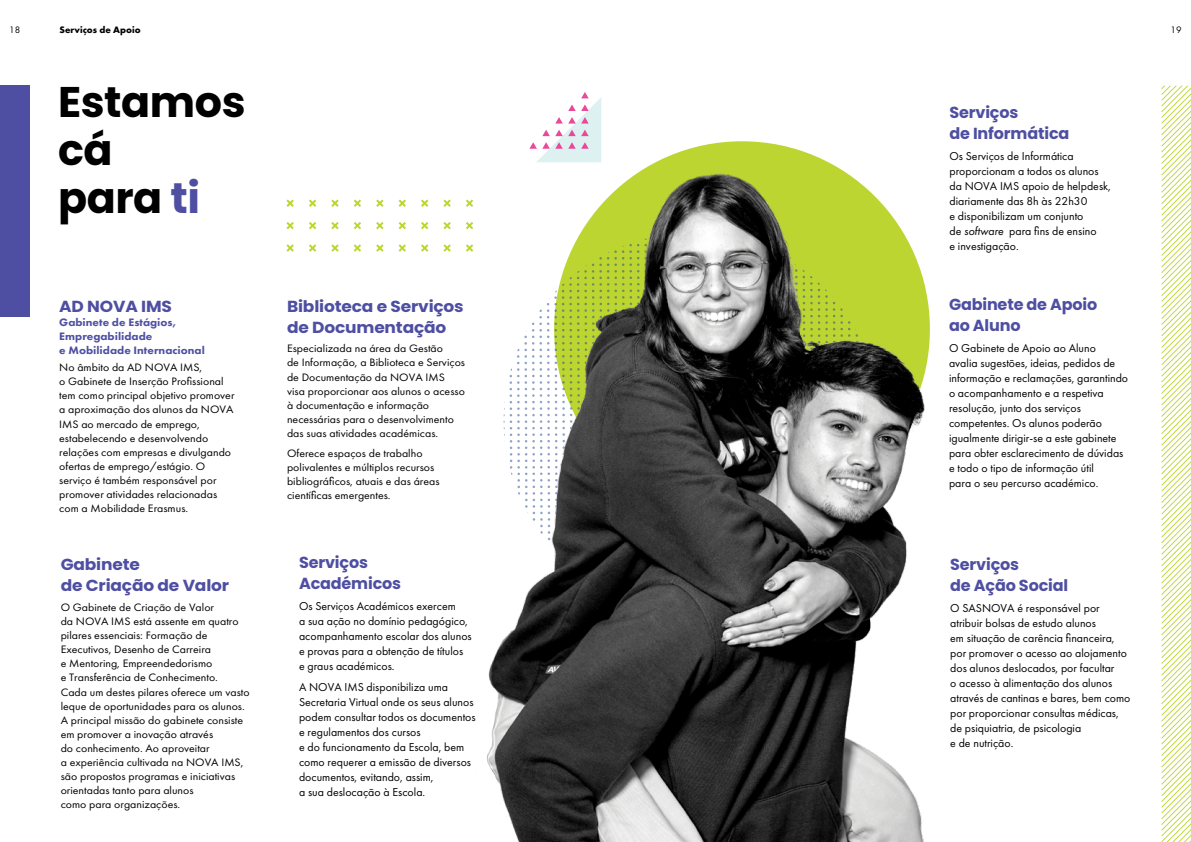
<style>
.page{position:relative;width:1191px;height:842px;background:#fff}
.page>*{position:absolute;margin:0;border:0;box-sizing:border-box;transform-origin:0 0}
.t1{font:700 42.8px/48px "Poppins";letter-spacing:-.01em;color:#000}
.t2{font:700 16px/21px "Poppins";letter-spacing:-.01em;color:#4e4fa2}
.t3{font:700 16px/21px "Poppins";letter-spacing:-.01em;color:#4e4fa2;scale:1.06 1}
.t4{font:11.9px/15px "Futura PT";color:#000}
.t5{font:11.2px/14.1px "Futura PT";color:#000;scale:1.06 1}
.t6{font:800 11.2px/14.1px "Futura PT";color:#4e50a2;scale:1.06 1}
.t7{font:700 9.7px "Futura PT";color:#000}
.t8{font:9.7px "Futura PT";color:#000}
.s1{color:#4e4fa2}
.s2{font-style:italic}
</style>
<div class="page">
<svg style="left:421px;top:199px;width:8px;height:8px"></svg>
<svg style="left:421px;top:222px;width:8px;height:8px"></svg>
<svg style="left:421px;top:244px;width:8px;height:8px"></svg>
<svg style="left:286px;top:199px;width:8px;height:8px"></svg>
<svg style="left:309px;top:199px;width:8px;height:8px"></svg>
<svg style="left:331px;top:199px;width:8px;height:8px"></svg>
<svg style="left:353px;top:199px;width:8px;height:8px"></svg>
<svg style="left:376px;top:199px;width:8px;height:8px"></svg>
<svg style="left:398px;top:199px;width:8px;height:8px"></svg>
<svg style="left:286px;top:222px;width:8px;height:8px"></svg>
<svg style="left:309px;top:222px;width:8px;height:8px"></svg>
<svg style="left:331px;top:222px;width:8px;height:8px"></svg>
<svg style="left:353px;top:222px;width:8px;height:8px"></svg>
<svg style="left:376px;top:222px;width:8px;height:8px"></svg>
<svg style="left:398px;top:222px;width:8px;height:8px"></svg>
<svg style="left:286px;top:244px;width:8px;height:8px"></svg>
<svg style="left:309px;top:244px;width:8px;height:8px"></svg>
<svg style="left:331px;top:244px;width:8px;height:8px"></svg>
<svg style="left:353px;top:244px;width:8px;height:8px"></svg>
<svg style="left:376px;top:244px;width:8px;height:8px"></svg>
<svg style="left:398px;top:244px;width:8px;height:8px"></svg>
<svg style="left:1161px;top:86px;width:30px;height:756px"></svg>
<div style="left:0;top:86px;width:30px;height:231px;background:#4e4fa2"></div>
<img style="left:443px;top:92px;width:487px;height:750px">
<p class="t8" style="left:9px;top:24px;width:13px">18</p>
<p class="t7" style="left:60px;top:24px;width:83px">Serviços de Apoio</p>
<p class="t8" style="left:1170px;top:24px;width:13px">19</p>
<h1 class="t1" style="left:58px;top:79px;width:189px">Estamos cá<br>para <span class="s1">ti</span></h1>
<h2 class="t3" style="left:59px;top:296px;width:108px">AD NOVA IMS</h2>
<p class="t6" style="left:59px;top:315px;width:139px">Gabinete de Estágios,<br>Empregabilidade<br>e Mobilidade Internacional</p>
<p class="t5" style="left:59px;top:360px;width:167px">No âmbito da AD NOVA IMS,<br>o Gabinete de Inserção Profissional tem como principal objetivo promover a aproximação dos alunos da NOVA<br>IMS ao mercado de emprego, estabelecendo e desenvolvendo relações com empresas e divulgando ofertas de emprego/estágio. O serviço é também responsável por promover atividades relacionadas com a Mobilidade Erasmus.</p>
<h2 class="t3" style="left:61px;top:554px;width:160px">Gabinete<br>de Criação de Valor</h2>
<p class="t5" style="left:61px;top:600px;width:180px">O Gabinete de Criação de Valor<br>da NOVA IMS está assente em quatro pilares essenciais: Formação de Executivos, Desenho de Carreira<br>e Mentoring, Empreendedorismo<br>e Transferência de Conhecimento.<br>Cada um destes pilares oferece um vasto leque de oportunidades para os alunos.<br>A principal missão do gabinete consiste em promover a inovação através<br>do conhecimento. Ao aproveitar<br>a experiência cultivada na NOVA IMS, são propostos programas e iniciativas orientadas tanto para alunos<br>como para organizações.</p>
<h2 class="t3" style="left:287px;top:296px;width:168px">Biblioteca e Serviços de Documentação</h2>
<p class="t5" style="left:287px;top:341px;width:169px">Especializada na área da Gestão<br>de Informação, a Biblioteca e Serviços de Documentação da NOVA IMS visa proporcionar aos alunos o acesso à documentação e informação necessárias para o desenvolvimento das suas atividades académicas.</p>
<p class="t5" style="left:287px;top:446px;width:145px">Oferece espaços de trabalho polivalentes e múltiplos recursos bibliográficos, atuais e das áreas científicas emergentes.</p>
<h2 class="t2" style="left:299px;top:552px;width:104px">Serviços<br>Académicos</h2>
<p class="t4" style="left:299px;top:599px;width:174px">Os Serviços Académicos exercem<br>a sua ação no domínio pedagógico, acompanhamento escolar dos alunos e provas para a obtenção de títulos e graus académicos.</p>
<p class="t4" style="left:299px;top:679px;width:178px">A NOVA IMS disponibiliza uma<br>Secretaria Virtual onde os seus alunos podem consultar todos os documentos e regulamentos dos cursos<br>e do funcionamento da Escola, bem como requerer a emissão de diversos documentos, evitando, assim,<br>a sua deslocação à Escola.</p>
<h2 class="t2" style="left:949px;top:102px;width:121px">Serviços<br>de Informática</h2>
<p class="t4" style="left:949px;top:148px;width:163px">Os Serviços de Informática proporcionam a todos os alunos da NOVA IMS apoio de helpdesk, diariamente das 8h às 22h30<br>e disponibilizam um conjunto<br>de <span class="s2">software</span> para fins de ensino<br>e investigação.</p>
<h2 class="t2" style="left:949px;top:294px;width:150px">Gabinete de Apoio ao Aluno</h2>
<p class="t4" style="left:949px;top:340px;width:181px">O Gabinete de Apoio ao Aluno<br>avalia sugestões, ideias, pedidos de informação e reclamações, garantindo o acompanhamento e a respetiva resolução, junto dos serviços competentes. Os alunos poderão igualmente dirigir-se a este gabinete para obter esclarecimento de dúvidas e todo o tipo de informação útil<br>para o seu percurso académico.</p>
<h2 class="t2" style="left:950px;top:554px;width:119px">Serviços<br>de Ação Social</h2>
<p class="t4" style="left:950px;top:601px;width:182px">O SASNOVA é responsável por atribuir bolsas de estudo alunos<br>em situação de carência financeira, por promover o acesso ao alojamento dos alunos deslocados, por facultar<br>o acesso à alimentação dos alunos através de cantinas e bares, bem como por proporcionar consultas médicas, de psiquiatria, de psicologia<br>e de nutrição.</p>
</div>
